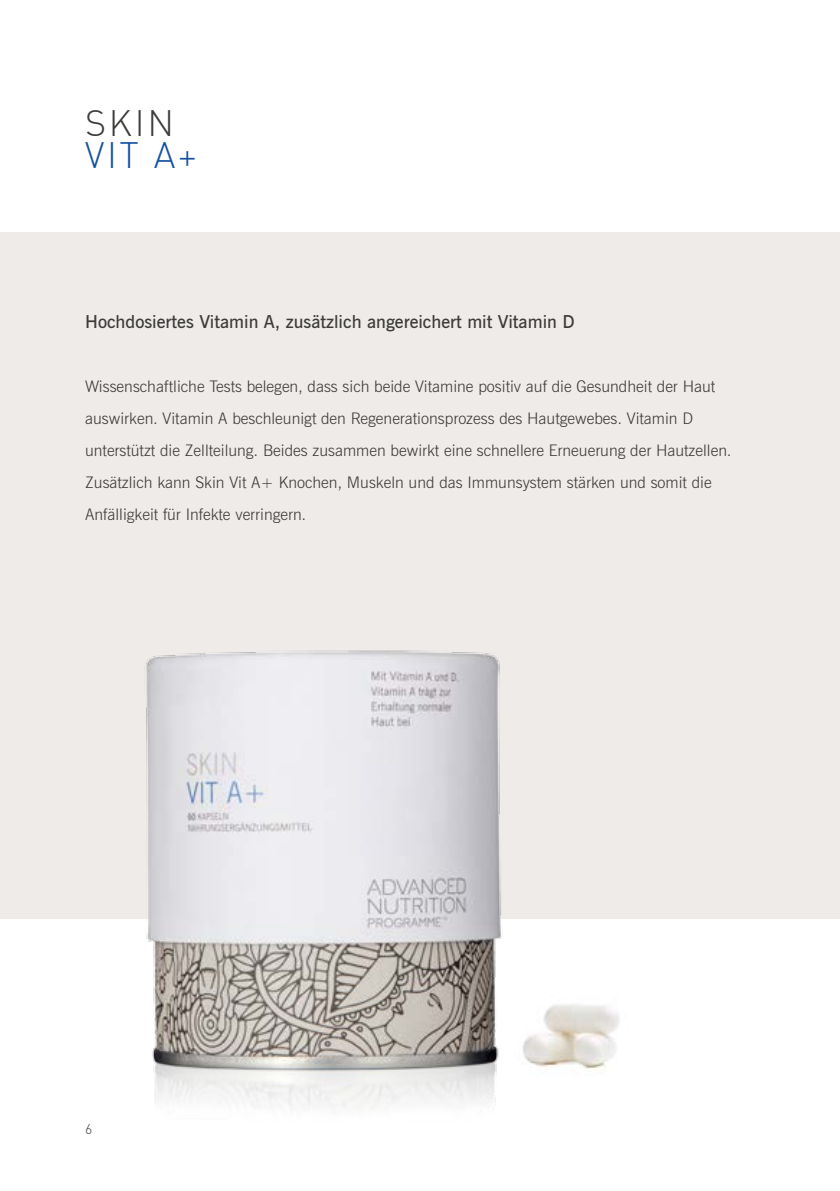
<style>
.page{position:relative;width:840px;height:1191px;background:#fff}
.page>*{position:absolute;margin:0;border:0;box-sizing:border-box;transform-origin:0 0}
.t1{font:300 36px "DIN";color:#1652a1}
.t2{font:300 36px "DIN";color:#3c3c3b}
.t3{font:600 18px "News Gothic BT";color:#3c3c3b}
.t4{font:300 16px/32px "News Gothic BT";color:#3c3c3b}
.t5{font:300 14px "DIN";color:#3c3c3b}
</style>
<div class="page">
<div style="left:0;top:232px;width:839px;height:686px;background:#efebe9"></div>
<img style="left:85px;top:650px;width:446px;height:460px">
<img style="left:502px;top:961px;width:117px;height:149px">
<h1 class="t2" style="left:85px;top:101px;width:90px">SKIN</h1>
<h1 class="t1" style="left:85px;top:133px;width:113px">VIT A+</h1>
<p class="t3" style="left:85px;top:311px;width:491px">Hochdosiertes Vitamin A, zusätzlich angereichert mit Vitamin D</p>
<p class="t4" style="left:85px;top:370px;width:647px">Wissenschaftliche Tests belegen, dass sich beide Vitamine positiv auf die Gesundheit der Haut auswirken. Vitamin A beschleunigt den Regenerationsprozess des Hautgewebes. Vitamin D unterstützt die Zellteilung. Beides zusammen bewirkt eine schnellere Erneuerung der Hautzellen.<br>Zusätzlich kann Skin Vit A+ Knochen, Muskeln und das Immunsystem stärken und somit die Anfälligkeit für Infekte verringern.</p>
<p class="t5" style="left:85px;top:1120px;width:9px">6</p>
</div>
